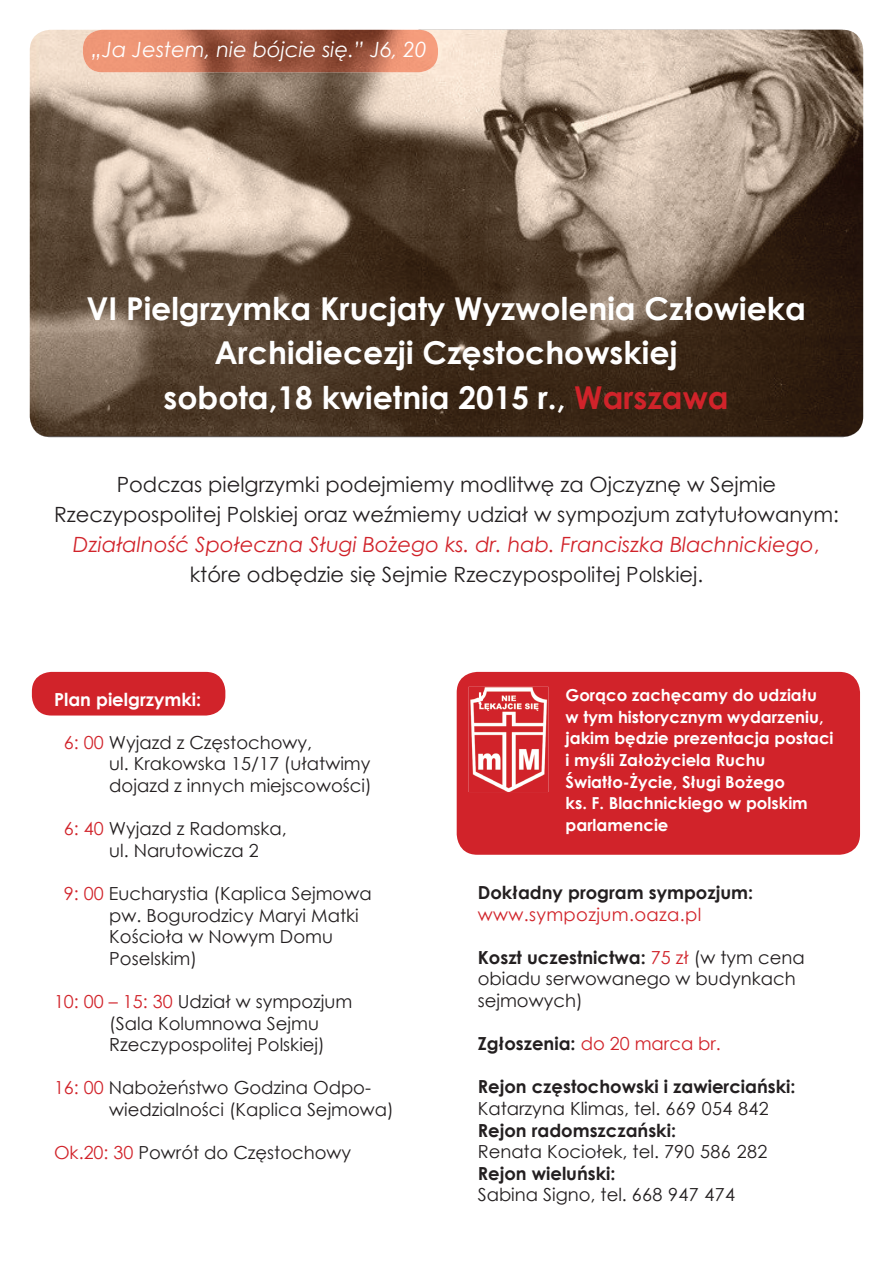
<style>
.page{position:relative;width:893px;height:1263px;background:#fff}
.page>*{position:absolute;margin:0;border:0;box-sizing:border-box;transform-origin:0 0}
.t1{font:700 31.5px/44.2px "Century Gothic";color:#fff;text-align:center}
.t2{font:21px/30px "Century Gothic";color:#231f20;text-align:center}
.t3{font:italic 21px "Century Gothic";color:#fff}
.t4{font:18px/21.6px "Century Gothic";color:#231f20}
.t5{font:700 18px "Century Gothic";color:#231f20}
.t6{font:18px "Century Gothic";color:#d1232a}
.t7{font:18px "Century Gothic";letter-spacing:.02em;color:#d1232a}
.t8{font:700 18px "Century Gothic";color:#fff}
.t9{font:700 16.5px/21.6px "Century Gothic";color:#fff}
.s1{color:#d1232a}
.s2{font-style:italic;color:#d1232a}
.s3{font-weight:700}
.s4{font-weight:700;color:#231f20}
</style>
<div class="page">
<img style="left:30px;top:30px;width:833px;height:406px">
<div style="left:32px;top:672px;width:193px;height:43px;background:#d1232a;border-radius:20px"></div>
<div style="left:457px;top:672px;width:403px;height:183px;background:#d1232a"></div>
<img style="left:469px;top:687px;width:79px;height:105px">
<svg style="left:479px;top:692px;width:3px;height:13px"></svg>
<img style="left:83px;top:30px;width:355px;height:42px">
<p class="t3" style="left:91px;top:35px;width:337px">„Ja Jestem, nie bójcie się.” J6, 20</p>
<h1 class="t1" style="left:86px;top:285px;width:721px">VI Pielgrzymka Krucjaty Wyzwolenia Człowieka<br>Archidiecezji Częstochowskiej<br>sobota,18 kwietnia 2015 r., <span class="s1">Warszawa</span></h1>
<p class="t2" style="left:54px;top:469px;width:786px">Podczas pielgrzymki podejmiemy modlitwę za Ojczyznę w Sejmie Rzeczypospolitej Polskiej oraz weźmiemy udział w sympozjum zatytułowanym:<br><span class="s2">Działalność Społeczna Sługi Bożego ks. dr. hab. Franciszka Blachnickiego</span><span class="s1">, </span>które odbędzie się Sejmie Rzeczypospolitej Polskiej.</p>
<p class="t8" style="left:54px;top:685px;width:149px">Plan pielgrzymki:</p>
<p class="t4" style="left:109px;top:731px;width:264px;text-indent:-45px"><span class="s1">6: 00</span> Wyjazd z Częstochowy,<br>ul. Krakowska 15/17 (ułatwimy dojazd z innych miejscowości)</p>
<p class="t4" style="left:109px;top:818px;width:179px;text-indent:-45px"><span class="s1">6: 40</span> Wyjazd z Radomska, ul. Narutowicza 2</p>
<p class="t4" style="left:109px;top:882px;width:264px;text-indent:-45px"><span class="s1">9: 00</span> Eucharystia (Kaplica Sejmowa pw. Bogurodzicy Maryi Matki<br>Kościoła w Nowym Domu<br>Poselskim)</p>
<p class="t4" style="left:109px;top:990px;width:245px;text-indent:-55px"><span class="s1">10: 00 – 15: 30</span> Udział w sympozjum (Sala Kolumnowa Sejmu<br>Rzeczypospolitej Polskiej)</p>
<p class="t4" style="left:109px;top:1077px;width:286px;text-indent:-55px"><span class="s1">16: 00</span> Nabożeństwo Godzina Odpo&shy;wiedzialności (Kaplica Sejmowa)</p>
<p class="t4" style="left:54px;top:1142px;width:299px"><span class="s1">Ok.20: 30</span> Powrót do Częstochowy</p>
<p class="t9" style="left:566px;top:684px;width:269px">Gorąco zachęcamy do udziału w tym historycznym wydarzeniu, jakim będzie prezentacja postaci i myśli Założyciela Ruchu<br>Światło-Życie, Sługi Bożego<br>ks. F. Blachnickiego w polskim parlamencie</p>
<p class="t5" style="left:478px;top:879px;width:277px">Dokładny program sympozjum:</p>
<p class="t7" style="left:478px;top:901px;width:225px">www.sympozjum.oaza.pl</p>
<p class="t4" style="left:478px;top:946px;width:328px"><span class="s3">Koszt uczestnictwa:</span> <span class="s1">75 zł</span> (w tym cena obiadu serwowanego w budynkach sejmowych)</p>
<p class="t6" style="left:478px;top:1031px;width:245px"><span class="s4">Zgłoszenia:</span> do 20 marca br.</p>
<p class="t5" style="left:478px;top:1073px;width:319px">Rejon częstochowski i zawierciański:</p>
<p class="t4" style="left:478px;top:1097px;width:292px">Katarzyna Klimas, tel. 669 054 842</p>
<p class="t5" style="left:478px;top:1116px;width:200px">Rejon radomszczański:</p>
<p class="t4" style="left:478px;top:1140px;width:291px">Renata Kociołek, tel. 790 586 282</p>
<p class="t5" style="left:478px;top:1159px;width:139px">Rejon wieluński:</p>
<p class="t4" style="left:478px;top:1184px;width:259px">Sabina Signo, tel. 668 947 474</p>
</div>
